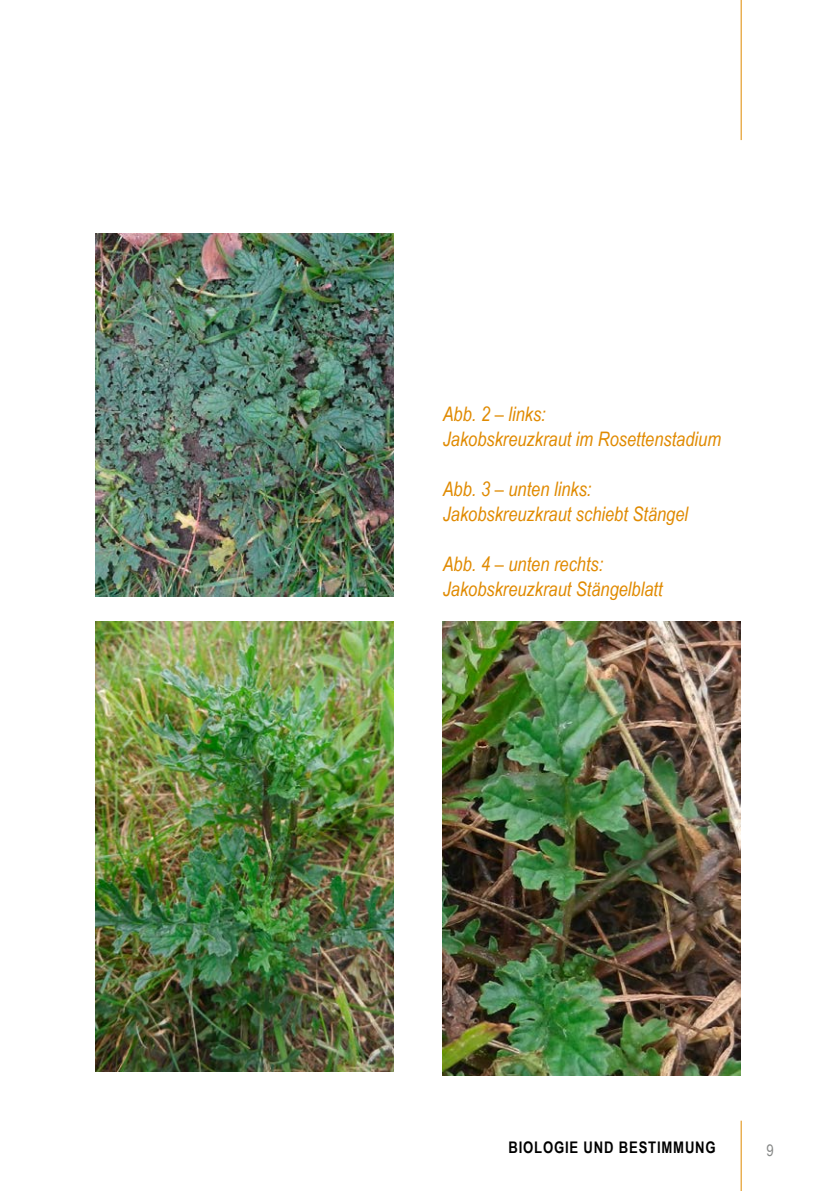
<style>
.page{position:relative;width:840px;height:1191px;background:#fff}
.page>*{position:absolute;margin:0;border:0;box-sizing:border-box;transform-origin:0 0}
.t1{font:italic 20px/25px "Arial Narrow";color:#e08a00}
.t2{font:700 16px "Arial Narrow";letter-spacing:.05em;color:#000}
.t3{font:16px "Arial Narrow";color:#878988}
</style>
<div class="page">
<hr style="left:740px;top:0;width:1px;height:140px;background:#e08a00">
<hr style="left:740px;top:1120px;width:1px;height:71px;background:#e08a00">
<img style="left:95px;top:234px;width:298px;height:362px">
<img style="left:442px;top:621px;width:297px;height:454px">
<img style="left:95px;top:621px;width:298px;height:450px">
<p class="t1" style="left:442px;top:401px;width:280px">Abb. 2 – links:<br>Jakobskreuzkraut im Rosettenstadium</p>
<p class="t1" style="left:442px;top:476px;width:247px">Abb. 3 – unten links:<br>Jakobskreuzkraut schiebt Stängel</p>
<p class="t1" style="left:442px;top:551px;width:221px">Abb. 4 – unten rechts:<br>Jakobskreuzkraut Stängelblatt</p>
<p class="t2" style="left:508px;top:1135px;width:209px">BIOLOGIE UND BESTIMMUNG</p>
<p class="t3" style="left:766px;top:1138px;width:9px">9</p>
</div>
